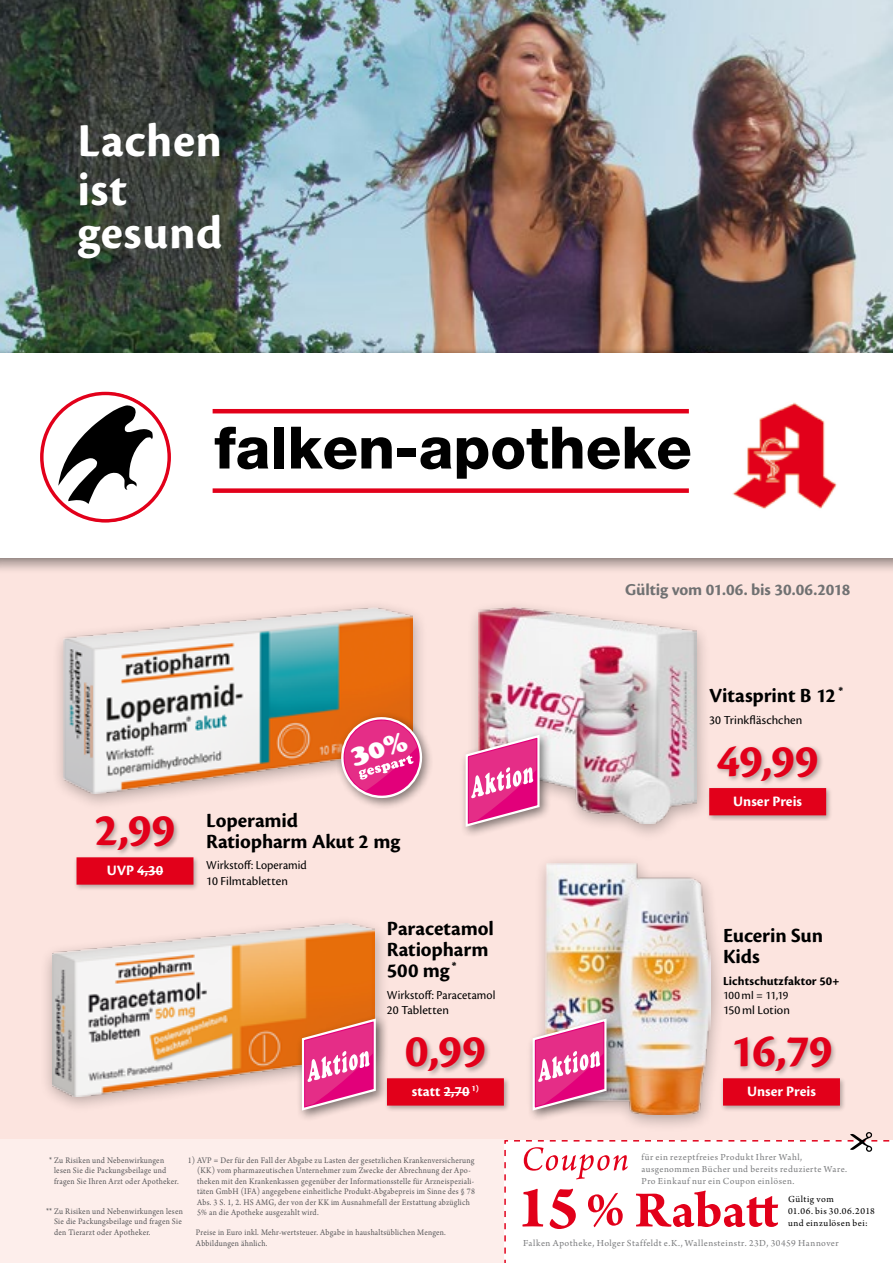
<style>
.page{position:relative;width:893px;height:1263px;background:#fff}
.page>*{position:absolute;margin:0;border:0;box-sizing:border-box;transform-origin:0 0}
.ci-box{font:800 58.5px "Helvetica Neue LT Std";color:#000}
.t1{font:700 54px "Arno Pro";letter-spacing:-.005em;color:#e2001a}
.mood-box{font:700 49.05px/49.1px "Cronos Pro";letter-spacing:.01em;color:#fff}
.price-box{font:700 48px "Cronos Pro";letter-spacing:-.02em;color:#e2001a}
.VK-Preis{font:700 48px "Cronos Pro";color:#e2001a}
.Produktname{font:700 21px/21px "Cronos Pro";letter-spacing:-.005em;color:#000}
.Gueltigkeit{font:700 17.25px "Cronos Pro";letter-spacing:-.005em;color:#707172}
.price-box-2{font:700 15px "Cronos Pro";color:#fff}
.VergleichsPreis{font:700 15px "Cronos Pro";color:#fff}
.Menge{font:12.75px "Cronos Pro";letter-spacing:.005em;color:#000}
.ProduktCopy{font:12.75px "Cronos Pro";letter-spacing:.005em;color:#000;scale:.95 1}
.Subline{font:700 12.75px "Cronos Pro";letter-spacing:.01em;color:#000}
.Grundpreis{font:12px "Cronos Pro";letter-spacing:-.005em;color:#000}
.t2{font:9.75px/12px "Arno Pro";letter-spacing:.045em;color:#7b7c7e}
.Coupon_validity{font:9.75px/12px "Arno Pro";letter-spacing:.045em;color:#000}
.t3{font:9px/10.5px "Arno Pro";letter-spacing:.03em;color:#58585a;scale:.92 1}
.s1{font-size:63px}
</style>
<div class="page">
<div style="left:0;top:573px;width:893px;height:567px;background:#fce4df"></div>
<div style="left:73px;top:814px;width:127px;height:77px;background:#000;opacity:.3"></div>
<div style="left:77px;top:857px;width:116px;height:28px;background:#e2001a"></div>
<svg style="left:137px;top:871px;width:26px;height:1px"></svg>
<div style="left:51px;top:598px;width:376px;height:212px;background:#000;opacity:.3"></div>
<img style="left:64px;top:607px;width:349px;height:186px">
<div style="left:335px;top:711px;width:99px;height:99px;background:#000;opacity:.5"></div>
<div style="left:706px;top:743px;width:126px;height:78px;background:#000;opacity:.3"></div>
<div style="left:709px;top:788px;width:117px;height:27px;background:#e2001a"></div>
<div style="left:466px;top:598px;width:246px;height:243px;background:#000;opacity:.3"></div>
<img style="left:478px;top:608px;width:218px;height:216px">
<div style="left:460px;top:729px;width:92px;height:109px;background:#000;opacity:.5"></div>
<svg style="left:465px;top:733px;width:76px;height:95px;background:#e46fa7"></svg>
<div style="left:384px;top:1035px;width:126px;height:76px;background:#000;opacity:.3"></div>
<div style="left:387px;top:1078px;width:117px;height:27px;background:#e2001a"></div>
<svg style="left:444px;top:1092px;width:26px;height:1px"></svg>
<div style="left:39px;top:914px;width:351px;height:199px;background:#000;opacity:.3"></div>
<img style="left:52px;top:924px;width:322px;height:172px">
<div style="left:296px;top:1013px;width:92px;height:109px;background:#000;opacity:.5"></div>
<svg style="left:301px;top:1017px;width:76px;height:95px;background:#e36490"></svg>
<div style="left:720px;top:1034px;width:126px;height:77px;background:#000;opacity:.3"></div>
<div style="left:723px;top:1078px;width:117px;height:27px;background:#e2001a"></div>
<div style="left:533px;top:853px;width:192px;height:279px;background:#000;opacity:.3"></div>
<img style="left:545px;top:863px;width:165px;height:251px">
<div style="left:527px;top:1013px;width:92px;height:109px;background:#000;opacity:.5"></div>
<svg style="left:531px;top:1017px;width:77px;height:95px;background:#df6ea5"></svg>
<img style="left:0;top:0;width:893px;height:347px">
<div style="left:0;top:351px;width:893px;height:222px;background:#000;opacity:.3"></div>
<div style="left:0;top:347px;width:893px;height:216px;background:#000;opacity:.3"></div>
<div style="left:0;top:353px;width:893px;height:204px;background:#fff"></div>
<svg style="left:40px;top:391px;width:131px;height:132px"></svg>
<img style="left:732px;top:402px;width:105px;height:107px">
<hr style="left:213px;top:409px;width:476px;height:4px;background:#e2001a">
<div style="left:213px;top:488px;width:476px;height:5px;background:#e2001a"></div>
<div style="left:0;top:1140px;width:506px;height:123px;background:#fdeeeb"></div>
<svg style="left:504px;top:1132px;width:389px;height:131px"></svg>
<svg style="left:338px;top:714px;width:87px;height:87px;background:#e36390"></svg>
<p class="mood-box" style="left:78px;top:117px;width:146px">Lachen ist</p>
<p class="mood-box" style="left:78px;top:209px;width:147px">gesund</p>
<p class="ci-box" style="left:214px;top:413px;width:479px">falken-apotheke</p>
<p class="Gueltigkeit" style="left:625px;top:580px;width:227px">Gültig vom 01.06. bis 30.06.2018</p>
<p class="VK-Preis" style="left:94px;top:803px;width:83px">2,99</p>
<p class="VergleichsPreis" style="left:107px;top:862px;width:58px">UVP 4,30</p>
<p class="Produktname" style="left:206px;top:810px;width:195px">Loperamid<br>Ratiopharm Akut 2 mg</p>
<p class="ProduktCopy" style="left:206px;top:858px;width:107px">Wirkstoff: Loperamid</p>
<p class="Menge" style="left:206px;top:873px;width:83px">10 Filmtabletten</p>
<p class="Produktname" style="left:387px;top:918px;width:108px">Paracetamol<br>Ratiopharm<br>500 mg <sup>*</sup></p>
<p class="ProduktCopy" style="left:387px;top:987px;width:116px">Wirkstoff: Paracetamol</p>
<p class="Menge" style="left:387px;top:1003px;width:63px">20 Tabletten</p>
<p class="price-box" style="left:405px;top:1024px;width:83px">0,99</p>
<p class="price-box-2" style="left:412px;top:1083px;width:68px">statt 2,70 <sup>1)</sup></p>
<p class="t3" style="left:54px;top:1155px;width:137px;text-indent:-5px">* Zu Risiken und Nebenwirkungen lesen Sie die Packungsbeilage und fragen Sie Ihren Arzt oder Apotheker.</p>
<p class="t3" style="left:197px;top:1155px;width:304px;text-indent:-9px">1) AVP = Der für den Fall der Abgabe zu Lasten der gesetzlichen Krankenversicherung (KK) vom pharmazeutischen Unternehmer zum Zwecke der Abrechnung der Apo&shy;theken mit den Krankenkassen gegenüber der Informationsstelle für Arzneispeziali&shy;täten GmbH (IFA) angegebene einheitliche Produkt-Abgabepreis im Sinne des § 78<br>Abs. 3 S. 1, 2. HS AMG, der von der KK im Ausnahmefall der Erstattung abzüglich 5% an die Apotheke ausgezahlt wird.</p>
<p class="t3" style="left:54px;top:1206px;width:142px;text-indent:-8px">** Zu Risiken und Nebenwirkungen lesen<br>Sie die Packungsbeilage und fragen Sie den Tierarzt oder Apotheker.</p>
<p class="t3" style="left:196px;top:1227px;width:273px">Preise in Euro inkl. Mehr-wertsteuer. Abgabe in haushaltsüblichen Mengen.<br>Abbildungen ähnlich.</p>
<p class="Produktname" style="left:709px;top:686px;width:135px">Vitasprint B 12 <sup>*</sup></p>
<p class="Menge" style="left:709px;top:713px;width:95px">30 Trinkfläschchen</p>
<p class="price-box" style="left:716px;top:734px;width:104px">49,99</p>
<p class="price-box-2" style="left:733px;top:793px;width:70px">Unser Preis</p>
<p class="Produktname" style="left:723px;top:925px;width:102px">Eucerin Sun<br>Kids</p>
<p class="Subline" style="left:723px;top:973px;width:118px">Lichtschutzfaktor 50+</p>
<p class="Grundpreis" style="left:723px;top:988px;width:67px">100ml = 11,19</p>
<p class="Menge" style="left:723px;top:1003px;width:68px">150ml Lotion</p>
<p class="price-box" style="left:730px;top:1024px;width:104px">16,79</p>
<p class="price-box-2" style="left:747px;top:1083px;width:70px">Unser Preis</p>
<p class="t2" style="left:641px;top:1151px;width:207px">für ein rezeptfreies Produkt Ihrer Wahl, ausgenommen Bücher und bereits reduzierte Ware.<br>Pro Einkauf nur ein Coupon einlösen.</p>
<h2 class="t1" style="left:516px;top:1179px;width:264px"><span class="s1">15</span>% Rabatt</h2>
<p class="Coupon_validity" style="left:788px;top:1193px;width:88px">Gültig vom<br>01.06. bis 30.06.2018 und einzulösen bei:</p>
<p class="t2" style="left:523px;top:1237px;width:317px">Falken Apotheke, Holger Staffeldt e.K., Wallensteinstr. 23D, 30459 Hannover</p>
</div>
